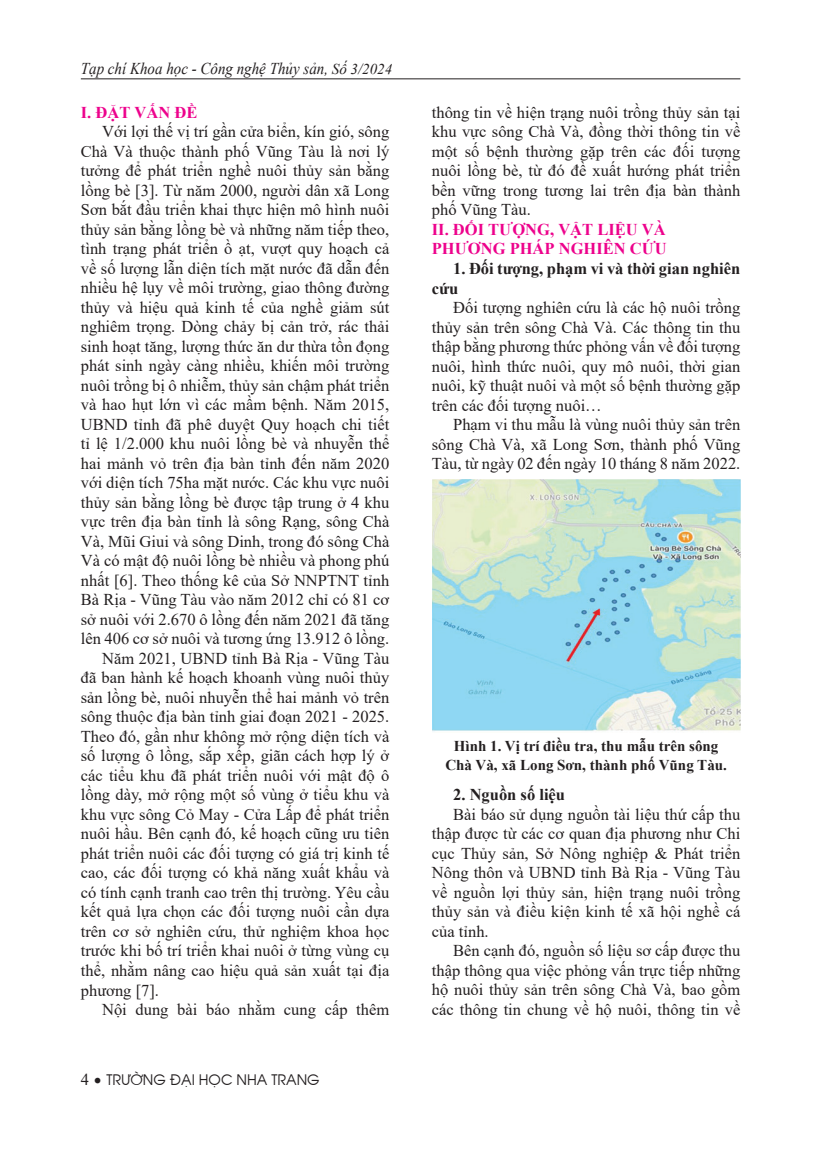
<style>
.page{position:relative;width:817px;height:1157px;background:#fff}
.page>*{position:absolute;margin:0;border:0;box-sizing:border-box;transform-origin:0 0}
.t1{font:16.5px/19.5px "Times New Roman";color:#231f20;text-align:justify}
.t2{font:700 16.5px/19.5px "Times New Roman";color:#ed028c}
.t3{font:700 16.5px/19.5px "Times New Roman";color:#231f20}
.t4{font:italic 16.5px "Times New Roman";color:#231f20;scale:.91 1}
.t5{font:700 15px/19.5px "Times New Roman";color:#231f20;text-align:center}
.t6{font:14.25px "Avant Garde";color:#231f20}
.s1{font-size:15px}
.s2{font-family:"Times New Roman";font-size:16.5px}
</style>
<div class="page">
<hr style="left:81px;top:78px;width:659px;height:1px;background:#231f20">
<img style="left:432px;top:479px;width:308px;height:253px">
<p class="t4" style="left:81px;top:57px;width:344px">Tạp chí Khoa học - Công nghệ Thủy sản, <span class="s1">Số 3/2024</span></p>
<p class="t2" style="left:81px;top:102px;width:118px">I. ĐẶ T VẤ N ĐỀ</p>
<p class="t1" style="left:102px;top:121px;width:289px">Với lợi thế vị trí gần cửa biển, kín gió, sông</p>
<p class="t1" style="left:81px;top:141px;width:310px">Chà Và thuộ c thà nh phố Vũ ng Tà u là nơi lý</p>
<p class="t1" style="left:81px;top:160px;width:310px">tưởng để phát triển nghề nuôi thủ y sả n bằ ng</p>
<p class="t1" style="left:81px;top:180px;width:310px">lồng bè [3]. Từ năm 2000, người dân xã Long</p>
<p class="t1" style="left:81px;top:199px;width:310px">Sơn bắt đầu triể n khai thự c hiệ n mô hình nuôi</p>
<p class="t1" style="left:81px;top:219px;width:310px">thủ y sả n bằ ng lồng bè và nhữ ng năm tiế p theo,</p>
<p class="t1" style="left:81px;top:238px;width:310px">tình trạng phát triển ồ ạt, vượt quy hoạch cả</p>
<p class="t1" style="left:81px;top:258px;width:310px">về số lượ ng lẫn diện tích mặt nước đã dẫn đến</p>
<p class="t1" style="left:81px;top:277px;width:310px">nhiều hệ lụy về môi trường, giao thông đường</p>
<p class="t1" style="left:81px;top:297px;width:310px">thủy và hiệu quả kinh tế của nghề giảm sút</p>
<p class="t1" style="left:81px;top:316px;width:310px">nghiêm trọng. Dòng chảy bị cản trở, rác thải</p>
<p class="t1" style="left:81px;top:336px;width:310px">sinh hoạt tăng, lượng thức ăn dư thừa tồn đọng</p>
<p class="t1" style="left:81px;top:355px;width:310px">phát sinh ngày càng nhiều, khiến môi trường</p>
<p class="t1" style="left:81px;top:375px;width:310px">nuôi trồng bị ô nhiễm, thủy sản chậm phát triển</p>
<p class="t1" style="left:81px;top:394px;width:310px">và hao hụt lớn vì các mầm bệnh. Năm 2015,</p>
<p class="t1" style="left:81px;top:414px;width:310px">UBND tỉnh đã phê duyệt Quy hoạch chi tiết</p>
<p class="t1" style="left:81px;top:433px;width:310px">tỉ lệ 1/2.000 khu nuôi lồng bè và nhuyễn thể</p>
<p class="t1" style="left:81px;top:453px;width:310px">hai mảnh vỏ trên địa bàn tỉnh đến năm 2020</p>
<p class="t1" style="left:81px;top:472px;width:310px">với diện tích 75ha mặt nước. Các khu vực nuôi</p>
<p class="t1" style="left:81px;top:492px;width:310px">thủ y sả n bằ ng lồng bè được tậ p trung ở 4 khu</p>
<p class="t1" style="left:81px;top:511px;width:310px">vực trên địa bàn tỉnh là sông Rạng, sông Chà</p>
<p class="t1" style="left:81px;top:531px;width:310px">Và, Mũi Giui và sông Dinh, trong đó sông Chà</p>
<p class="t1" style="left:81px;top:550px;width:310px">Và có mậ t độ nuôi lồ ng bè nhiề u và phong phú</p>
<p class="t1" style="left:81px;top:570px;width:310px">nhấ t [6]. Theo thống kê của Sở NNPTNT tỉnh</p>
<p class="t1" style="left:81px;top:589px;width:310px">Bà Rịa - Vũng Tàu vào năm 2012 chỉ có 81 cơ</p>
<p class="t1" style="left:81px;top:609px;width:310px">sở nuôi với 2.670 ô lồng đến năm 2021 đã tăng</p>
<p class="t1" style="left:81px;top:628px;width:310px">lên 406 cơ sở nuôi và tương ứng 13.912 ô lồng.</p>
<p class="t1" style="left:102px;top:648px;width:289px">Năm 2021, UBND tỉnh Bà Rịa - Vũng Tàu</p>
<p class="t1" style="left:81px;top:667px;width:310px">đã ban hà nh kế hoạch khoanh vù ng nuôi thủ y</p>
<p class="t1" style="left:81px;top:687px;width:310px">sả n lồng bè, nuôi nhuyễn thể hai mả nh vỏ trên</p>
<p class="t1" style="left:81px;top:706px;width:310px">sông thuộ c đị a bà n tỉ nh giai đoạn 2021 - 2025.</p>
<p class="t1" style="left:81px;top:726px;width:310px">Theo đó, gần như không mở rộng diện tích và</p>
<p class="t1" style="left:81px;top:745px;width:310px">số lượng ô lồng, sắp xếp, giãn cách hợp lý ở</p>
<p class="t1" style="left:81px;top:765px;width:310px">các tiểu khu đã phát triển nuôi với mật độ ô</p>
<p class="t1" style="left:81px;top:784px;width:310px">lồng dày, mở rộng một số vùng ở tiểu khu và</p>
<p class="t1" style="left:81px;top:804px;width:310px">khu vực sông Cỏ May - Cửa Lấp để phát triển</p>
<p class="t1" style="left:81px;top:823px;width:310px">nuôi hầu. Bên cạnh đó, kế hoạch cũng ưu tiên</p>
<p class="t1" style="left:81px;top:843px;width:310px">phát triển nuôi các đối tượng có giá trị kinh tế</p>
<p class="t1" style="left:81px;top:862px;width:310px">cao, các đối tượng có khả năng xuất khẩu và</p>
<p class="t1" style="left:81px;top:882px;width:310px">có tính cạnh tranh cao trên thị trường. Yêu cầu</p>
<p class="t1" style="left:81px;top:901px;width:310px">kết quả lựa chọn các đối tượng nuôi cần dựa</p>
<p class="t1" style="left:81px;top:921px;width:310px">trên cơ sở nghiên cứu, thử nghiệm khoa học</p>
<p class="t1" style="left:81px;top:940px;width:310px">trước khi bố trí triển khai nuôi ở từng vùng cụ</p>
<p class="t1" style="left:81px;top:960px;width:310px">thể, nhằm nâng cao hiệu quả sản xuất tại địa</p>
<p class="t1" style="left:81px;top:979px;width:80px">phương [7].</p>
<p class="t1" style="left:102px;top:999px;width:289px">Nộ i dung bà i bá o nhằ m cung cấ p thêm</p>
<p class="t6" style="left:81px;top:1069px;width:240px"><span class="s2">4</span> <span class="s1">•</span> TRƯỜNG ĐẠI HỌC NHA TRANG</p>
<p class="t1" style="left:432px;top:102px;width:310px">thông tin về hiện trạng nuôi trồng thủy sản tại khu vực sông Chà Và, đồ ng thờ i thông tin về mộ t số bệ nh thườ ng gặ p trên cá c đố i tượ ng nuôi lồ ng bè , từ đó đề xuấ t hướng phát triển bền vững trong tương lai trên đị a bà n thà nh phố Vũ ng Tà u.</p>
<p class="t2" style="left:432px;top:219px;width:236px">II. ĐỐ I TƯỢ NG, VẬ T LIỆ U VÀ<br>PHƯƠNG PHÁ P NGHIÊN CỨ U</p>
<p class="t3" style="left:432px;top:258px;width:310px;text-indent:21px">1. Đố i tượ ng, phạ m vi và thờ i gian nghiên cứ u</p>
<p class="t1" style="left:432px;top:297px;width:310px;text-indent:21px">Đố i tượ ng nghiên cứ u là cá c hộ nuôi trồ ng thủ y sả n trên sông Chà Và . Cá c thông tin thu thậ p bằ ng phương thứ c phỏ ng vấ n về đố i tượ ng nuôi, hì nh thứ c nuôi, quy mô nuôi, thờ i gian nuôi, kỹ thuậ t nuôi và mộ t số bệ nh thườ ng gặ p trên cá c đố i tượ ng nuôi…</p>
<p class="t1" style="left:432px;top:414px;width:310px;text-indent:21px">Phạ m vi thu mẫ u là vù ng nuôi thủ y sả n trên sông Chà Và , xã Long Sơn, thà nh phố Vũ ng Tà u, từ ngà y 02 đế n ngà y 10 thá ng 8 năm 2022.</p>
<p class="t5" style="left:445px;top:735px;width:283px">Hì nh 1. Vị trí điề u tra, thu mẫ u trên sông<br>Chà Và , xã Long Sơn, thà nh phố Vũ ng Tà u.</p>
<p class="t3" style="left:453px;top:784px;width:113px">2. Nguồn số liệu</p>
<p class="t1" style="left:432px;top:804px;width:310px;text-indent:21px">Bà i bá o sử dụ ng nguồ n tà i liệ u thứ cấ p thu thậ p đượ c từ cá c cơ quan đị a phương như Chi cụ c Thủ y sả n, Sở Nông nghiệ p &amp; Phá t triể n Nông thôn và UBND tỉ nh Bà Rị a - Vũ ng Tà u về nguồ n lợ i thủ y sả n, hiệ n trạ ng nuôi trồ ng thủ y sả n và điề u kiệ n kinh tế xã hộ i nghề cá củ a tỉ nh.</p>
<p class="t1" style="left:432px;top:940px;width:310px;text-indent:21px">Bên cạ nh đó , nguồ n số liệ u sơ cấ p đượ c thu thậ p thông qua việ c phỏ ng vấ n trự c tiế p nhữ ng hộ nuôi thủ y sả n trên sông Chà Và , bao gồ m cá c thông tin chung về hộ nuôi, thông tin về</p>
</div>
